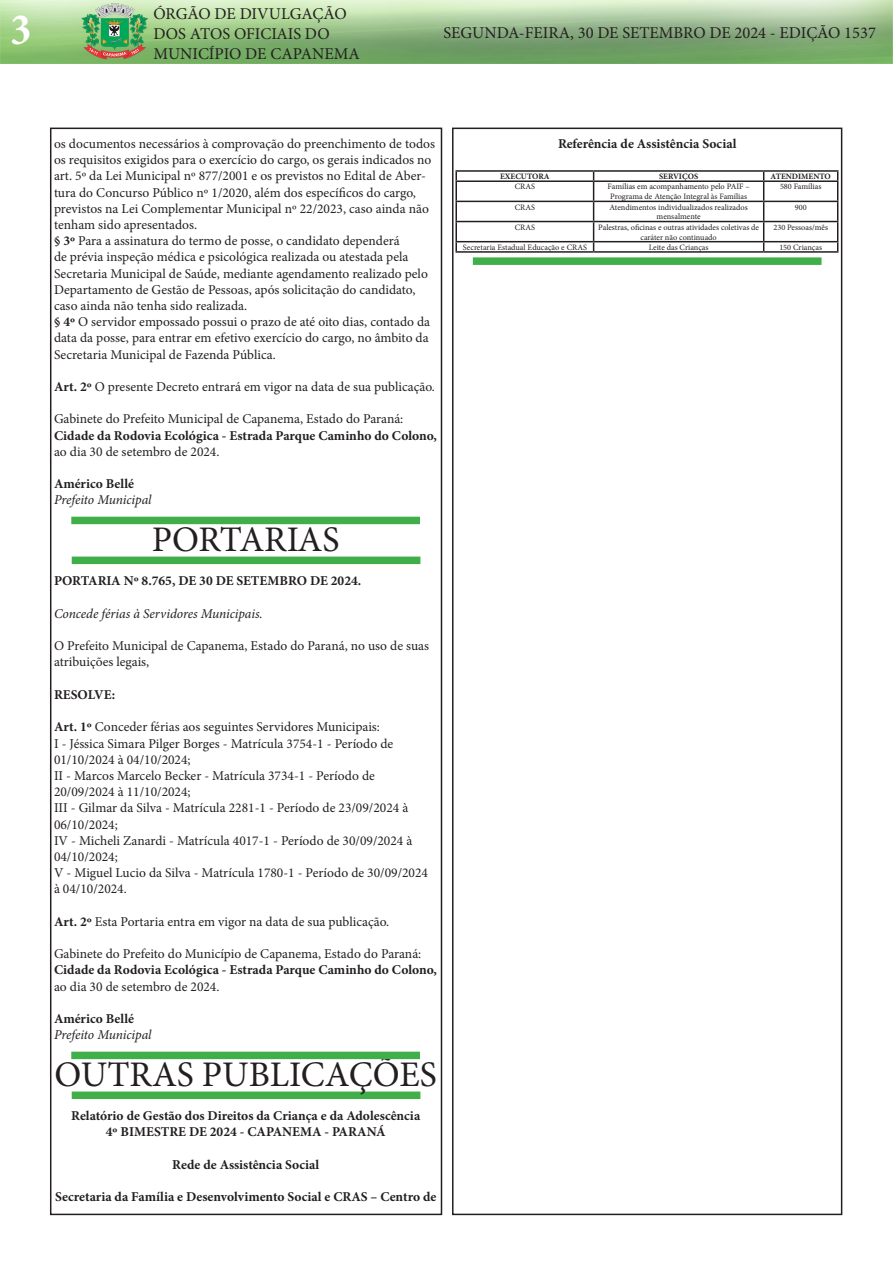
<style>
.page{position:relative;width:893px;height:1263px;background:#fff}
.page>*{position:absolute;margin:0;border:0;box-sizing:border-box;transform-origin:0 0}
.t1{font:700 condensed 45px "Minion Pro";color:#fff}
.t2{font:36px "Minion Pro";color:#231f20}
.t3{font:16.5px/19.8px "Minion Pro";color:#231f20}
.t4{font:13.5px/16.2px "Minion Pro";color:#231f20}
.t5{font:700 13.5px "Minion Pro";color:#231f20}
.t6{font:italic 13.5px "Minion Pro";letter-spacing:-.005em;color:#231f20}
.t7{font:8.25px/9.9px "Minion Pro";color:#231f20;text-align:center}
.t8{font:700 8.25px "Minion Pro";color:#231f20}
.s1{font-weight:700}
</style>
<div class="page">
<div style="left:50px;top:128px;width:392px;height:1087px;border:2px solid #231f20"></div>
<img style="left:0;top:0;width:893px;height:64px">
<div style="left:452px;top:128px;width:390px;height:1087px;border:2px solid #231f20"></div>
<hr style="left:455px;top:170px;width:139px;height:2px;background:#231f20">
<hr style="left:594px;top:170px;width:170px;height:2px;background:#231f20">
<hr style="left:764px;top:170px;width:74px;height:2px;background:#231f20">
<hr style="left:455px;top:180px;width:139px;height:2px;background:#231f20">
<hr style="left:594px;top:180px;width:170px;height:2px;background:#231f20">
<hr style="left:764px;top:180px;width:74px;height:2px;background:#231f20">
<hr style="left:455px;top:201px;width:139px;height:1px;background:#231f20">
<hr style="left:594px;top:201px;width:170px;height:1px;background:#231f20">
<hr style="left:764px;top:201px;width:74px;height:1px;background:#231f20">
<hr style="left:455px;top:221px;width:139px;height:1px;background:#231f20">
<hr style="left:594px;top:221px;width:170px;height:1px;background:#231f20">
<hr style="left:764px;top:221px;width:74px;height:1px;background:#231f20">
<hr style="left:455px;top:241px;width:139px;height:1px;background:#231f20">
<svg style="left:455px;top:172px;width:2px;height:79px"></svg>
<hr style="left:594px;top:241px;width:170px;height:1px;background:#231f20">
<svg style="left:593px;top:172px;width:1px;height:79px"></svg>
<hr style="left:764px;top:241px;width:74px;height:1px;background:#231f20">
<svg style="left:763px;top:172px;width:1px;height:79px"></svg>
<svg style="left:837px;top:172px;width:1px;height:79px"></svg>
<hr style="left:455px;top:251px;width:139px;height:2px;background:#231f20">
<hr style="left:594px;top:251px;width:170px;height:2px;background:#231f20">
<hr style="left:764px;top:251px;width:74px;height:2px;background:#231f20">
<div style="left:72px;top:557px;width:348px;height:7px;background:#40ae49"></div>
<div style="left:71px;top:517px;width:349px;height:7px;background:#40ae49"></div>
<div style="left:473px;top:257px;width:348px;height:8px;background:#40ae49"></div>
<div style="left:72px;top:1091px;width:348px;height:8px;background:#40ae49"></div>
<div style="left:71px;top:1052px;width:349px;height:7px;background:#40ae49"></div>
<h1 class="t1" style="left:11px;top:-1px;width:22px">3</h1>
<p class="t3" style="left:153px;top:4px;width:208px">ÓRGÃO DE DIVULGAÇÃO<br>DOS ATOS OFICIAIS DO<br>MUNICÍPIO DE CAPANEMA</p>
<p class="t3" style="left:443px;top:23px;width:434px">SEGUNDA-FEIRA, 30 DE SETEMBRO DE 2024 - EDIÇÃO 1537</p>
<p class="t4" style="left:54px;top:136px;width:383px">os documentos necessários à comprovação do preenchimento de todos os requisitos exigidos para o exercício do cargo, os gerais indicados no art. 5º da Lei Municipal nº 877/2001 e os previstos no Edital de Aber&shy;tura do Concurso Público nº 1/2020, além dos específicos do cargo, previstos na Lei Complementar Municipal nº 22/2023, caso ainda não tenham sido apresentados.</p>
<p class="t4" style="left:54px;top:233px;width:375px"><span class="s1">§ 3º</span> Para a assinatura do termo de posse, o candidato dependerá<br>de prévia inspeção médica e psicológica realizada ou atestada pela Secretaria Municipal de Saúde, mediante agendamento realizado pelo Departamento de Gestão de Pessoas, após solicitação do candidato, caso ainda não tenha sido realizada.</p>
<p class="t4" style="left:54px;top:314px;width:378px;text-align:justify"><span class="s1">§ 4º</span> O servidor empossado possui o prazo de até oito dias, contado da data da posse, para entrar em efetivo exercício do cargo, no âmbito da Secretaria Municipal de Fazenda Pública.</p>
<p class="t4" style="left:54px;top:379px;width:382px"><span class="s1">Art. 2º</span> O presente Decreto entrará em vigor na data de sua publicação.</p>
<p class="t4" style="left:54px;top:411px;width:385px">Gabinete do Prefeito Municipal de Capanema, Estado do Paraná:<br><span class="s1">Cidade da Rodovia Ecológica - Estrada Parque Caminho do Colono, </span>ao dia 30 de setembro de 2024.</p>
<p class="t5" style="left:54px;top:474px;width:82px">Américo Bellé</p>
<p class="t6" style="left:54px;top:491px;width:99px">Prefeito Municipal</p>
<p class="t2" style="left:152px;top:516px;width:189px">PORTARIAS</p>
<p class="t5" style="left:54px;top:572px;width:309px">PORTARIA Nº 8.765, DE 30 DE SETEMBRO DE 2024.</p>
<p class="t6" style="left:54px;top:604px;width:210px">Concede férias à Servidores Municipais.</p>
<p class="t4" style="left:54px;top:638px;width:377px">O Prefeito Municipal de Capanema, Estado do Paraná, no uso de suas atribuições legais,</p>
<p class="t5" style="left:54px;top:685px;width:63px">RESOLVE:</p>
<p class="t4" style="left:54px;top:719px;width:327px"><span class="s1">Art. 1º</span> Conceder férias aos seguintes Servidores Municipais:</p>
<p class="t4" style="left:54px;top:735px;width:341px">I - Jéssica Simara Pilger Borges - Matrícula 3754-1 - Período de<br>01/10/2024 à 04/10/2024;</p>
<p class="t4" style="left:54px;top:767px;width:322px">II - Marcos Marcelo Becker - Matrícula 3734-1 - Período de<br>20/09/2024 à 11/10/2024;</p>
<p class="t4" style="left:54px;top:800px;width:356px">III - Gilmar da Silva - Matrícula 2281-1 - Período de 23/09/2024 à<br>06/10/2024;</p>
<p class="t4" style="left:54px;top:832px;width:360px">IV - Micheli Zanardi - Matrícula 4017-1 - Período de 30/09/2024 à<br>04/10/2024;</p>
<p class="t4" style="left:54px;top:865px;width:376px">V - Miguel Lucio da Silva - Matrícula 1780-1 - Período de 30/09/2024 à 04/10/2024.</p>
<p class="t4" style="left:54px;top:913px;width:337px"><span class="s1">Art. 2º</span> Esta Portaria entra em vigor na data de sua publicação.</p>
<p class="t4" style="left:54px;top:946px;width:385px">Gabinete do Prefeito do Município de Capanema, Estado do Paraná:<br><span class="s1">Cidade da Rodovia Ecológica - Estrada Parque Caminho do Colono, </span>ao dia 30 de setembro de 2024.</p>
<p class="t5" style="left:54px;top:1009px;width:82px">Américo Bellé</p>
<p class="t6" style="left:54px;top:1025px;width:99px">Prefeito Municipal</p>
<p class="t2" style="left:54px;top:1051px;width:384px">OUTRAS PUBLICAÇÕES</p>
<p class="t5" style="left:71px;top:1106px;width:351px">Relatório de Gestão dos Direitos da Criança e da Adolescência</p>
<p class="t5" style="left:106px;top:1122px;width:281px">4º BIMESTRE DE 2024 - CAPANEMA - PARANÁ</p>
<p class="t5" style="left:172px;top:1155px;width:149px">Rede de Assistência Social</p>
<p class="t5" style="left:55px;top:1187px;width:383px">Secretaria da Família e Desenvolvimento Social e CRAS – Centro de</p>
<p class="t5" style="left:558px;top:134px;width:180px">Referência de Assistência Social</p>
<p class="t8" style="left:500px;top:171px;width:51px">EXECUTORA</p>
<p class="t8" style="left:659px;top:171px;width:40px">SERVIÇOS</p>
<p class="t8" style="left:770px;top:171px;width:62px">ATENDIMENTO</p>
<p class="t7" style="left:515px;top:182px;width:22px">CRAS</p>
<p class="t7" style="left:608px;top:182px;width:144px">Famílias em acompanhamento pelo PAIF –</p>
<p class="t7" style="left:610px;top:192px;width:139px">Programa de Atenção Integral às Famílias</p>
<p class="t7" style="left:780px;top:182px;width:43px">580 Famílias</p>
<p class="t7" style="left:515px;top:202px;width:22px">CRAS</p>
<p class="t7" style="left:610px;top:202px;width:140px">Atendimentos individualizados realizados mensalmente</p>
<p class="t7" style="left:795px;top:202px;width:13px">900</p>
<p class="t7" style="left:515px;top:222px;width:22px">CRAS</p>
<p class="t7" style="left:598px;top:222px;width:162px">Palestras, oficinas e outras atividades coletivas de caráter não continuado</p>
<p class="t7" style="left:773px;top:222px;width:56px">230 Pessoas/mês</p>
<p class="t7" style="left:463px;top:242px;width:125px">Secretaria Estadual Educação e CRAS</p>
<p class="t7" style="left:649px;top:242px;width:61px">Leite das Crianças</p>
<p class="t7" style="left:779px;top:242px;width:44px">150 Crianças</p>
</div>
